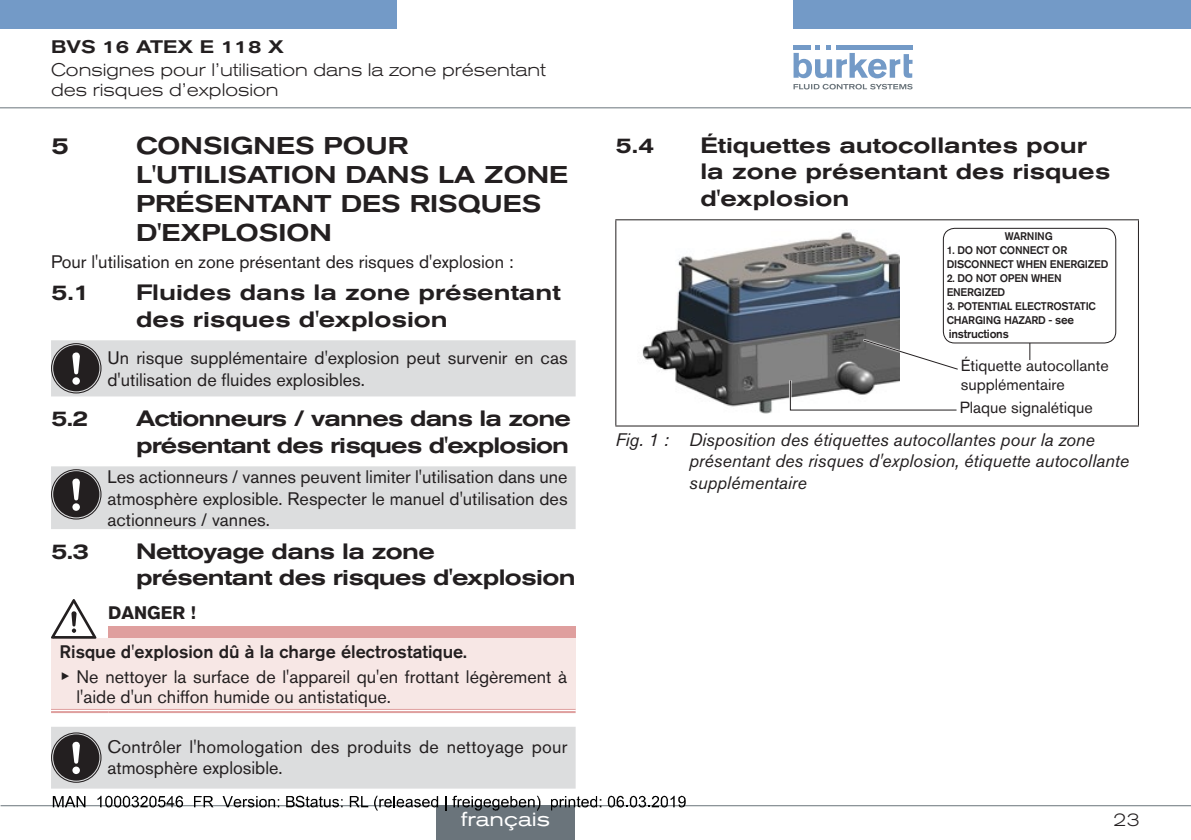
<style>
.page{position:relative;width:1191px;height:840px;background:#fff}
.page>*{position:absolute;margin:0;border:0;box-sizing:border-box;transform-origin:0 0}
.t1{font:500 expanded 24px/28.8px "Akzidenz Grotesk BQ";color:#231f20}
.t2{font:500 expanded 22px/26.4px "Akzidenz Grotesk BQ";letter-spacing:-.03em;color:#231f20}
.t3{font:500 expanded 22px/26.4px "Akzidenz Grotesk BQ";color:#231f20}
.t4{font:expanded 20px "Akzidenz Grotesk BQ";color:#fff}
.t5{font:18px/21.6px "Akzidenz Grotesk BQ";color:#231f20}
.t6{font:italic 18px/21.6px "Akzidenz Grotesk BQ";color:#231f20}
.t7{font:300 expanded 18px/20px "Akzidenz Grotesk BQ";color:#231f20}
.t8{font:500 expanded 18px "Akzidenz Grotesk BQ";color:#231f20}
.t9{font:700 18px "Akzidenz Grotesk BQ";color:#231f20}
.t10{font:16px/19.2px "Akzidenz Grotesk BQ";color:#231f20}
.t11{font:500 12px "Akzidenz Grotesk BQ";color:#231f20}
.t12{font:500 11px/14px "Akzidenz Grotesk BQ";letter-spacing:-.02em;color:#231f20}
.s1{font-weight:500}
.s2{font-family:"Arial Unicode MS"}
.s3{font-size:11px}
</style>
<div class="page">
<div style="left:0;top:0;width:396px;height:28px;background:#739ac7"></div>
<div style="left:793px;top:0;width:398px;height:28px;background:#739ac7"></div>
<svg style="left:793px;top:45px;width:119px;height:33px"></svg>
<div style="left:836px;top:45px;width:76px;height:5px;background:#739ac7"></div>
<svg style="left:793px;top:84px;width:119px;height:5px"></svg>
<hr style="left:0;top:107px;width:1191px;height:1px;background:#6a747b">
<svg style="left:51px;top:340px;width:524px;height:56px;background:#d1d2d3"></svg>
<svg style="left:51px;top:466px;width:524px;height:63px;background:#d3d3d4"></svg>
<div style="left:108px;top:626px;width:467px;height:12px;background:#df9f9e"></div>
<div style="left:51px;top:638px;width:524px;height:72px;background:#f7e7e5"></div>
<hr style="left:51px;top:708px;width:57px;height:4px;background:#e1a6a5">
<hr style="left:108px;top:708px;width:467px;height:4px;background:#e1a6a5">
<hr style="left:51px;top:708px;width:57px;height:1px;background:#df9f9e">
<hr style="left:51px;top:710px;width:57px;height:2px;background:#df9f9e">
<hr style="left:108px;top:708px;width:467px;height:1px;background:#df9f9e">
<hr style="left:108px;top:710px;width:467px;height:2px;background:#df9f9e">
<svg style="left:51px;top:599px;width:45px;height:39px"></svg>
<div style="left:51px;top:727px;width:524px;height:61px;background:#dcddde"></div>
<hr style="left:615px;top:219px;width:524px;height:1px;background:#231f20">
<hr style="left:615px;top:220px;width:1px;height:205px;background:#231f20">
<hr style="left:1138px;top:220px;width:1px;height:205px;background:#231f20">
<hr style="left:615px;top:425px;width:524px;height:1px;background:#231f20">
<img style="left:642px;top:232px;width:257px;height:181px">
<svg style="left:1029px;top:343px;width:1px;height:17px"></svg>
<svg style="left:863px;top:339px;width:96px;height:31px"></svg>
<svg style="left:789px;top:379px;width:168px;height:32px"></svg>
<div style="left:943px;top:228px;width:173px;height:115px;border:1px solid #231f20;border-radius:11px"></div>
<hr style="left:1px;top:804px;width:1190px;height:1px;background:#6a747b">
<div style="left:436px;top:805px;width:139px;height:34px;background:#6a747b"></div>
<svg style="left:53px;top:796px;width:32px;height:10px"></svg>
<svg style="left:97px;top:795px;width:86px;height:12px"></svg>
<svg style="left:194px;top:796px;width:19px;height:10px"></svg>
<svg style="left:222px;top:796px;width:57px;height:11px"></svg>
<svg style="left:286px;top:795px;width:56px;height:12px"></svg>
<svg style="left:350px;top:796px;width:18px;height:10px"></svg>
<svg style="left:374px;top:795px;width:64px;height:15px"></svg>
<svg style="left:445px;top:796px;width:1px;height:14px"></svg>
<svg style="left:452px;top:795px;width:88px;height:15px"></svg>
<svg style="left:551px;top:796px;width:50px;height:14px"></svg>
<svg style="left:607px;top:795px;width:78px;height:12px"></svg>
<p class="t8" style="left:51px;top:36px;width:234px">BVS 16 ATEX E 118 X</p>
<p class="t7" style="left:51px;top:60px;width:496px">Consignes pour l’utilisation dans la zone présentant des risques d’explosion</p>
<h1 class="t1" style="left:51px;top:132px;width:19px">5</h1>
<h1 class="t1" style="left:136px;top:132px;width:273px">Consignes pour l'uti lisati</h1>
<h1 class="t1" style="left:136px;top:160px;width:431px;text-indent:155px">on dans la zone présentant des</h1>
<h1 class="t1" style="left:410px;top:189px;width:112px">risques</h1>
<h1 class="t1" style="left:136px;top:218px;width:197px">d'explosi on</h1>
<p class="t5" style="left:51px;top:251px;width:464px">Pour l'utilisation en zone présentant des risques d'explosion :</p>
<p class="t2" style="left:51px;top:279px;width:41px">5.1</p>
<p class="t3" style="left:136px;top:279px;width:426px">Fluides dans la zone présentant des risques d'explosion</p>
<p class="t5" style="left:107px;top:347px;width:462px">Un risque supplémentaire d'explosion peut survenir en cas d'utilisation de fluides explosibles.</p>
<p class="t2" style="left:51px;top:405px;width:39px">5.2</p>
<p class="t2" style="left:136px;top:405px;width:436px">Actionneurs / vannes dans la zone présentant des risques d'explosion</p>
<p class="t5" style="left:107px;top:465px;width:462px;text-align:justify">Les actionneurs / vannes peuvent limiter l'utilisation dans une atmosphère explosible. Respecter le manuel d'utilisation des actionneurs / vannes.</p>
<p class="t2" style="left:51px;top:538px;width:40px">5.3</p>
<p class="t2" style="left:136px;top:538px;width:441px">Nettoyage dans la zone présentant des risques d'explosion</p>
<p class="t9" style="left:108px;top:601px;width:89px">DANGER !</p>
<p class="t5" style="left:60px;top:639px;width:509px;line-height:24.8px"><span class="s1">Risque d'explosion dû à la charge électrostatique.<br></span><span class="s2">▶</span> Ne nettoyer la surface de l'appareil qu'en frottant légèrement à</p>
<p class="t5" style="left:77px;top:685px;width:316px">l'aide d'un chiffon humide ou antistatique.</p>
<p class="t5" style="left:107px;top:735px;width:461px">Contrôler l'homologation des produits de nettoyage pour atmosphère explosible.</p>
<p class="t4" style="left:461px;top:807px;width:90px">français</p>
<p class="t2" style="left:615px;top:132px;width:41px">5.4</p>
<p class="t3" style="left:700px;top:132px;width:411px">Étiquettes autocollantes pour la zone présentant des risques d'explosion</p>
<p class="t12" style="left:1004px;top:229px;width:17px">WARN</p>
<p class="t12" style="left:1034px;top:229px;width:11px">ING</p>
<p class="t12" style="left:946px;top:243px;width:18px">1. DONOTCONNECTOR<br>DISCONNECT</p>
<p class="t12" style="left:1016px;top:257px;width:24px">WHENENERG</p>
<p class="t12" style="left:1085px;top:257px;width:11px">IZED</p>
<p class="t12" style="left:946px;top:271px;width:15px">2. DONOTOPEN</p>
<p class="t12" style="left:1031px;top:271px;width:22px">WHEN</p>
<p class="t12" style="left:946px;top:285px;width:8px">ENERG</p>
<p class="t12" style="left:981px;top:285px;width:11px">IZED</p>
<p class="t12" style="left:946px;top:299px;width:15px">3. POTENT</p>
<p class="t12" style="left:997px;top:299px;width:11px">IALELECTROSTAT</p>
<p class="t12" style="left:1085px;top:299px;width:8px">IC</p>
<p class="t12" style="left:946px;top:313px;width:23px">CHARG</p>
<p class="t12" style="left:983px;top:313px;width:36px">ING HAZARD</p>
<p class="t11" style="left:1048px;top:312px;width:27px"><span class="s3">-</span> see</p>
<p class="t11" style="left:948px;top:326px;width:62px">instructions</p>
<p class="t10" style="left:960px;top:355px;width:150px">Étiquette autocollante supplémentaire</p>
<p class="t10" style="left:960px;top:398px;width:134px">Plaque signalétique</p>
<p class="t6" style="left:689px;top:428px;width:441px;text-indent:-74px">Fig. 1 : Disposition des étiquettes autocollantes pour la zone présentant des risques d'explosion, étiquette autocollante supplémentaire</p>
<p class="t7" style="left:1113px;top:808px;width:28px">23</p>
</div>
